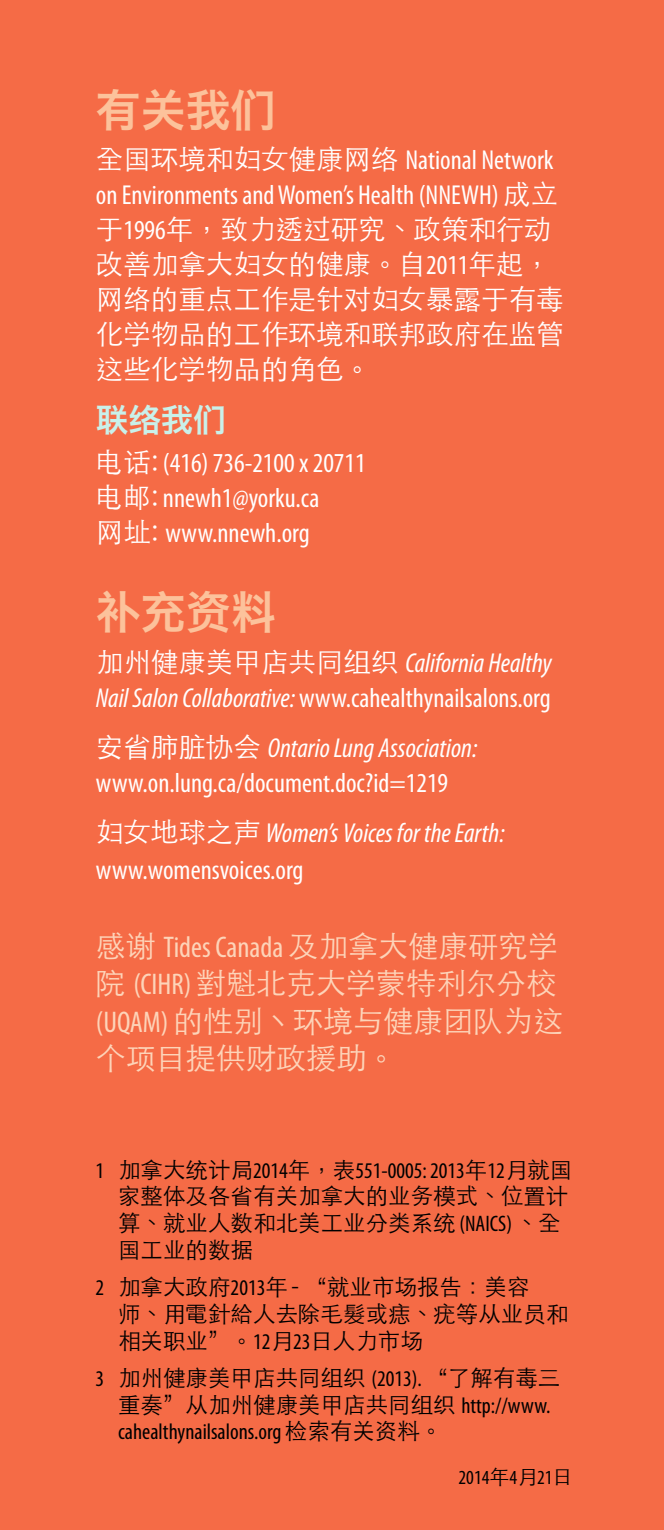
<style>
.page{position:relative;width:664px;height:1530px;background:#fff}
.page>*{position:absolute;margin:0;border:0;box-sizing:border-box;transform-origin:0 0}
.t1{font:45px "Hiragino Sans GB W6";color:#fcc29b}
.t2{font:32.5px "Hiragino Sans GB W6";color:#c9f1ea}
.t3{font:300 30px/37.5px "ST Heiti TC";color:#fdd4b9}
.t4{font:condensed 27.5px/35px "Myriad Pro";color:#fff}
.t5{font:italic condensed 27.5px/35px "Myriad Pro";color:#fff}
.t6{font:300 27.5px/35px "ST Heiti TC";color:#fff}
.t7{font:300 22.5px/26.8px "ST Heiti TC";color:#000}
.t8{font:condensed 22.5px "Myriad Pro";color:#000}
.t9{font:condensed 20px "Myriad Pro";color:#000}
.s1{font-family:"ST Heiti TC";font-weight:300;font-stretch:normal}
.s2{font-family:"Myriad Pro";font-weight:400;font-stretch:condensed}
.s3{font-family:"ST Heiti TC";font-weight:300;font-style:normal;font-stretch:normal}
.s4{font-style:normal}
.s5{font-style:italic}
</style>
<div class="page">
<div style="left:0;top:0;width:663px;height:1530px;background:#f56b46"></div>
<h1 class="t1" style="left:96px;top:81px;width:181px">有关我们</h1>
<p class="t4" style="left:96px;top:143px;width:464px"><span class="s1">全国环境和妇女健康网络</span> National Network on Environments and Women’s Health (NNEWH) <span class="s1">成立</span></p>
<p class="t6" style="left:96px;top:209px;width:469px">于<span class="s2">1996</span>年，致力透过研究、政策和行动改善加拿大妇女的健康。自<span class="s2">2011</span>年起，网络的重点工作是针对妇女暴露于有毒化学物品的工作环境和联邦政府在监管这些化学物品的角色。</p>
<p class="t2" style="left:96px;top:398px;width:131px">联络我们</p>
<p class="t4" style="left:96px;top:445px;width:271px"><span class="s1">电话:</span> (416) 736-2100 x 20711<span class="s1">电邮:</span> nnewh1@yorku.ca<br><span class="s1">网址:</span> www.nnewh.org</p>
<h1 class="t1" style="left:96px;top:583px;width:181px">补充资料</h1>
<p class="t5" style="left:96px;top:645px;width:457px"><span class="s3">加州健康美甲店共同组织</span> California Healthy<br>Nail Salon Collaborative: <span class="s4">www.cahealthynailsalons.org</span></p>
<p class="t4" style="left:96px;top:730px;width:383px"><span class="s1">安省肺脏协会</span> <span class="s5">Ontario Lung Association: </span>www.on.lung.ca/document.doc?id=1219</p>
<p class="t5" style="left:96px;top:814px;width:410px;line-height:37.5px"><span class="s3">妇女地球之声</span> Women’s Voices for the Earth: <span class="s4">www.womensvoices.org</span></p>
<p class="t3" style="left:96px;top:924px;width:469px">感谢 <span class="s2">Tides Canada</span> 及加拿大健康研究学院 <span class="s2">(CIHR)</span> 對魁北克大学蒙特利尔分校<span class="s2">(UQAM)</span> 的性别丶环境与健康团队为这个项目提供财政援助。</p>
<p class="t8" style="left:95px;top:1157px;width:478px">1 <span class="s1">加拿大统计局</span>2014<span class="s1">年，表</span>551-0005: 2013<span class="s1">年</span>12<span class="s1">月就国</span></p>
<p class="t7" style="left:118px;top:1181px;width:451px">家整体及各省有关加拿大的业务模式、位置计算、就业人数和北美工业分类系统 <span class="s2">(NAICS)</span> 、全国工业的数据</p>
<p class="t7" style="left:118px;top:1271px;width:451px;text-indent:-22px"><span class="s2">2</span> 加拿大政府<span class="s2">2013</span>年 - “就业市场报告：美容<br>师、用電針給人去除毛髮或痣、疣等从业员和相关职业”。<span class="s2">12</span>月<span class="s2">23</span>日人力市场</p>
<p class="t7" style="left:95px;top:1362px;width:466px;text-align:center"><span class="s2">3</span> 加州健康美甲店共同组织 <span class="s2">(2013).</span> “了解有毒三重奏”从加州健康美甲店共同组织 <span class="s2">http://www.</span></p>
<p class="t8" style="left:118px;top:1418px;width:326px">cahealthynailsalons.org <span class="s1">检索有关资料。</span></p>
<p class="t9" style="left:458px;top:1465px;width:115px">2014<span class="s1">年</span>4<span class="s1">月</span>21<span class="s1">日</span></p>
</div>
